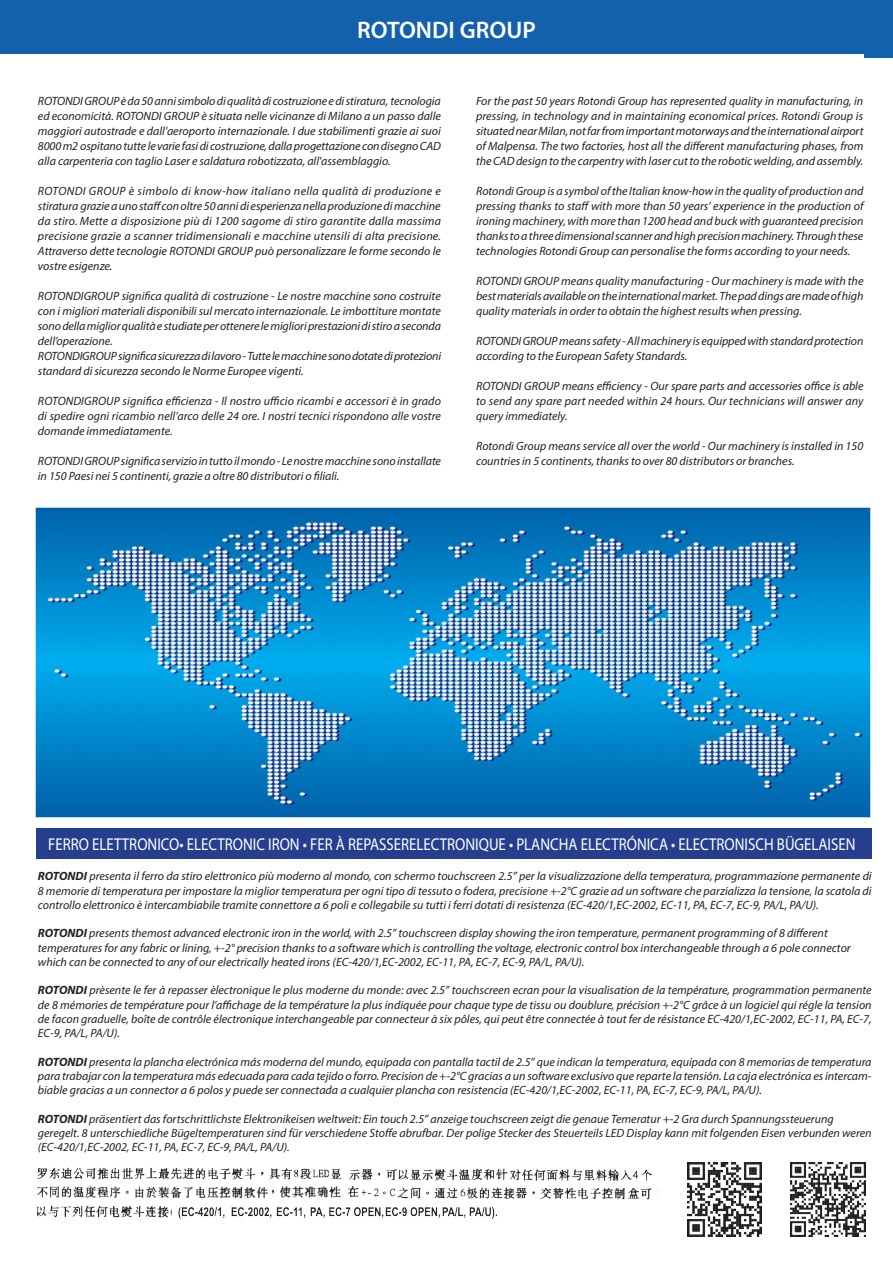
<style>
.page{position:relative;width:893px;height:1263px;background:#fff}
.page>*{position:absolute;margin:0;border:0;box-sizing:border-box;transform-origin:0 0}
.Titulli{font:600 24px "Myriad Pro";color:#fff}
.Paragraph_OK{font:17.1px "Myriad Pro";color:#fff;scale:.87 1}
.Paragraph_OK-2{font:italic 12px/15px "Myriad Pro";color:#231f20;text-align:justify}
.s1{font-weight:700}
</style>
<div class="page">
<div style="left:0;top:0;width:893px;height:53px;background:#1361ac"></div>
<div style="left:36px;top:828px;width:836px;height:31px;background:#253f8e"></div>
<img style="left:35px;top:507px;width:836px;height:311px">
<img style="left:36px;top:1167px;width:622px;height:51px">
<img style="left:688px;top:1162px;width:74px;height:74px">
<img style="left:791px;top:1162px;width:74px;height:74px">
<div style="left:865px;top:0;width:28px;height:58px;background:#1361ac"></div>
<p class="Titulli" style="left:357px;top:14px;width:180px">ROTONDI GROUP</p>
<p class="Paragraph_OK-2" style="left:38px;top:93px;width:405px">ROTONDI GROUP è da 50 anni simbolo di qualità di costruzione e di stiratura, tecnologia ed economicità. ROTONDI GROUP è situata nelle vicinanze di Milano a un passo dalle maggiori autostrade e dall'aeroporto internazionale. I due stabilimenti grazie ai suoi 8000 m2 ospitano tutte le varie fasi di costruzione, dalla progettazione con disegno CAD alla carpenteria con taglio Laser e saldatura robotizzata, all'assemblaggio.</p>
<p class="Paragraph_OK-2" style="left:38px;top:183px;width:405px">ROTONDI GROUP è simbolo di know-how italiano nella qualità di produzione e stiratura grazie a uno staff con oltre 50 anni di esperienza nella produzione di macchine da stiro. Mette a disposizione più di 1200 sagome di stiro garantite dalla massima precisione grazie a scanner tridimensionali e macchine utensili di alta precisione.<br>Attraverso dette tecnologie ROTONDI GROUP può personalizzare le forme secondo le vostre esigenze.</p>
<p class="Paragraph_OK-2" style="left:38px;top:288px;width:405px">ROTONDIGROUP significa qualità di costruzione - Le nostre macchine sono costruite con i migliori materiali disponibili sul mercato internazionale. Le imbottiture montate sono della miglior qualità e studiate per ottenere le migliori prestazioni di stiro a seconda dell’operazione.</p>
<p class="Paragraph_OK-2" style="left:38px;top:348px;width:405px">ROTONDIGROUP significa sicurezza di lavoro - Tutte le macchine sono dotate di protezioni standard di sicurezza secondo le Norme Europee vigenti.</p>
<p class="Paragraph_OK-2" style="left:38px;top:393px;width:405px">ROTONDIGROUP significa efficienza - Il nostro ufficio ricambi e accessori è in grado di spedire ogni ricambio nell’arco delle 24 ore. I nostri tecnici rispondono alle vostre domande immediatamente.</p>
<p class="Paragraph_OK-2" style="left:38px;top:453px;width:405px">ROTONDI GROUP significa servizio in tutto il mondo - Le nostre macchine sono installate in 150 Paesi nei 5 continenti, grazie a oltre 80 distributori o filiali.</p>
<p class="Paragraph_OK-2" style="left:476px;top:93px;width:389px">For the past 50 years Rotondi Group has represented quality in manufacturing, in pressing, in technology and in maintaining economical prices. Rotondi Group is situated near Milan, not far from important motorways and the international airport of Malpensa. The two factories, host all the different manufacturing phases, from the CAD design to the carpentry with laser cut to the robotic welding, and assembly.</p>
<p class="Paragraph_OK-2" style="left:476px;top:183px;width:389px">Rotondi Group is a symbol of the Italian know-how in the quality of production and pressing thanks to staff with more than 50 years’ experience in the production of ironing machinery, with more than 1200 head and buck with guaranteed precision thanks to a three dimensional scanner and high precision machinery. Through these technologies Rotondi Group can personalise the forms according to your needs.</p>
<p class="Paragraph_OK-2" style="left:476px;top:273px;width:389px">ROTONDI GROUP means quality manufacturing - Our machinery is made with the best materials available on the international market. The pad dings are made of high quality materials in order to obtain the highest results when pressing.</p>
<p class="Paragraph_OK-2" style="left:476px;top:333px;width:389px">ROTONDI GROUP means safety - All machinery is equipped with standard protection according to the European Safety Standards.</p>
<p class="Paragraph_OK-2" style="left:476px;top:378px;width:389px">ROTONDI GROUP means efficiency - Our spare parts and accessories office is able to send any spare part needed within 24 hours. Our technicians will answer any query immediately.</p>
<p class="Paragraph_OK-2" style="left:476px;top:438px;width:389px">Rotondi Group means service all over the world - Our machinery is installed in 150 countries in 5 continents, thanks to over 80 distributors or branches.</p>
<p class="Paragraph_OK" style="left:48px;top:834px;width:929px">FERRO ELETTRONICO• ELECTRONIC IRON • FER À REPASSERELECTRONIQUE • PLANCHA ELECTRÓNICA • ELECTRONISCH BÜGELAISEN</p>
<p class="Paragraph_OK-2" style="left:38px;top:869px;width:835px;line-height:14.2px"><span class="s1">ROTONDI</span> presenta il ferro da stiro elettronico più moderno al mondo, con schermo touchscreen 2.5” per la visualizzazione della temperatura, programmazione permanente di 8 memorie di temperatura per impostare la miglior temperatura per ogni tipo di tessuto o fodera, precisione +-2°C grazie ad un software che parzializza la tensione, la scatola di controllo elettronico è intercambiabile tramite connettore a 6 poli e collegabile su tutti i ferri dotati di resistenza (EC-420/1,EC-2002, EC-11, PA, EC-7, EC-9, PA/L, PA/U).</p>
<p class="Paragraph_OK-2" style="left:38px;top:926px;width:791px"><span class="s1">ROTONDI</span> presents themost advanced electronic iron in the world, with 2.5” touchscreen display showing the iron temperature, permanent programming of 8 different</p>
<p class="Paragraph_OK-2" style="left:38px;top:940px;width:814px">temperatures for any fabric or lining, +-2° precision thanks to a software which is controlling the voltage, electronic control box interchangeable through a 6 pole connector</p>
<p class="Paragraph_OK-2" style="left:38px;top:954px;width:548px">which can be connected to any of our electrically heated irons (EC-420/1,EC-2002, EC-11, PA, EC-7, EC-9, PA/L, PA/U).</p>
<p class="Paragraph_OK-2" style="left:38px;top:983px;width:835px;line-height:14.2px"><span class="s1">ROTONDI</span> prèsente le fer à repasser èlectronique le plus moderne du monde: avec 2.5” touchscreen ecran pour la visualisation de la température, programmation permanente de 8 mémories de température pour l’affichage de la température la plus indiquée pour chaque type de tissu ou doublure, précision +-2°C grâce à un logiciel qui régle la tension de facon graduelle, boîte de contrôle électronique interchangeable par connecteur à six pôles, qui peut être connectée à tout fer de résistance EC-420/1,EC-2002, EC-11, PA, EC-7, EC-9, PA/L, PA/U).</p>
<p class="Paragraph_OK-2" style="left:38px;top:1054px;width:835px;line-height:14.2px"><span class="s1">ROTONDI</span> presenta la plancha electrónica más moderna del mundo, equipada con pantalla tactil de 2.5” que indican la temperatura, equipada con 8 memorias de temperatura para trabajar con la temperatura más edecuada para cada tejido o forro. Precision de +-2°C gracias a un software exclusivo que reparte la tensión. La caja electrónica es intercam&shy;biable gracias a un connector a 6 polos y puede ser connectada a cualquier plancha con resistencia (EC-420/1,EC-2002, EC-11, PA, EC-7, EC-9, PA/L, PA/U).</p>
<p class="Paragraph_OK-2" style="left:38px;top:1111px;width:797px"><span class="s1">ROTONDI</span> präsentiert das fortschrittlichste Elektronikeisen weltweit: Ein touch 2.5” anzeige touchscreen zeigt die genaue Temeratur +-2 Gra durch Spannungssteuerung</p>
<p class="Paragraph_OK-2" style="left:38px;top:1126px;width:835px;line-height:14.2px">geregelt. 8 unterschiedliche Bügeltemperaturen sind für verschiedene Stoffe abrufbar. Der polige Stecker des Steuerteils LED Display kann mit folgenden Eisen verbunden weren (EC-420/1,EC-2002, EC-11, PA, EC-7, EC-9, PA/L, PA/U).</p>
</div>
